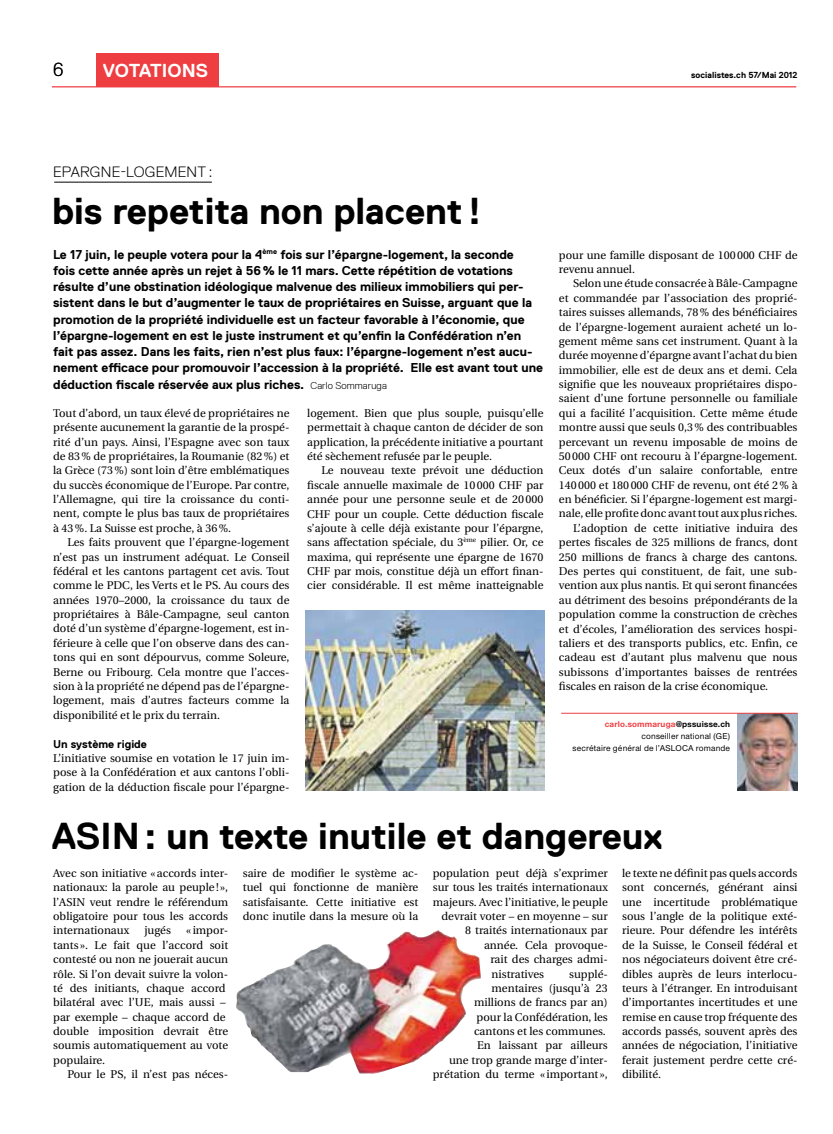
<style>
.page{position:relative;width:833px;height:1134px;background:#fff}
.page>*{position:absolute;margin:0;border:0;box-sizing:border-box;transform-origin:0 0}
.t1{font:700 37.5px "Replica";color:#000}
.t2{font:700 18.75px "Replica";letter-spacing:-.005em;color:#fff}
.t3{font:300 18.75px "Replica";color:#000}
.t4{font:300 15px "Replica";letter-spacing:.015em;color:#000}
.t5{font:700 12.75px/16.2px "Replica";color:#000}
.t6{font:11.25px/14.4px "Utopia";color:#000;text-align:justify}
.t7{font:700 11.25px "Replica";color:#000}
.t8{font:500 8.75px/11.9px "Nimbus San Nov";letter-spacing:.02em;color:#000;text-align:right}
.t9{font:700 8.75px "Replica";color:#000}
.s1{font-weight:300;font-size:10px}
.s2{font-weight:700;color:#ef3e42}
.s3{font-weight:700}
</style>
<div class="page">
<div style="left:96px;top:53px;width:122px;height:34px;background:#ef3e42"></div>
<hr style="left:52px;top:86px;width:744px;height:1px;background:#ef3e42">
<img style="left:737px;top:714px;width:60px;height:77px">
<hr style="left:561px;top:713px;width:236px;height:1px;background:#ef3e42">
<hr style="left:54px;top:182px;width:158px;height:1px;background:#000">
<img style="left:306px;top:611px;width:238px;height:180px">
<img style="left:236px;top:930px;width:245px;height:144px">
<h2 class="t3" style="left:53px;top:59px;width:12px">6</h2>
<h2 class="t2" style="left:103px;top:60px;width:104px">votations</h2>
<p class="t9" style="left:691px;top:70px;width:108px">socialistes.ch 57/Mai 2012</p>
<h3 class="t4" style="left:53px;top:163px;width:161px">Epargne-logement :</h3>
<h1 class="t1" style="left:52px;top:190px;width:431px">bis repetita non placent !</h1>
<p class="t5" style="left:53px;top:246px;width:491px">Le 17 juin, le peuple votera pour la 4<sup>ème</sup> fois sur l’épargne-logement, la seconde<br>fois cette année après un rejet à 56% le 11 mars. Cette répétition de votations résulte d’une obstination idéologique malvenue des milieux immobiliers qui per&shy;sistent dans le but d’augmenter le taux de propriétaires en Suisse, arguant que la promotion de la propriété individuelle est un facteur favorable à l’économie, que l’épargne-logement en est le juste instrument et qu’enfin la Confédération n’en fait pas assez. Dans les faits, rien n’est plus faux: l’épargne-logement n’est aucu&shy;nement efficace pour promouvoir l’accession à la propriété. Elle est avant tout une déduction fiscale réservée aux plus riches. <span class="s1">Carlo Sommaruga</span></p>
<p class="t6" style="left:559px;top:248px;width:240px">pour une famille disposant de 100000 CHF de revenu annuel.</p>
<p class="t6" style="left:573px;top:277px;width:226px">Selon une étude consacrée à Bâle-Campagne</p>
<p class="t6" style="left:559px;top:291px;width:240px">et commandée par l’association des proprié-</p>
<p class="t6" style="left:559px;top:305px;width:240px">taires suisses allemands, 78% des bénéficiaires</p>
<p class="t6" style="left:559px;top:320px;width:240px">de l’épargne-logement auraient acheté un lo-</p>
<p class="t6" style="left:559px;top:334px;width:240px">gement même sans cet instrument. Quant à la</p>
<p class="t6" style="left:559px;top:348px;width:240px">durée moyenne d’épargne avant l’achat du bien</p>
<p class="t6" style="left:559px;top:363px;width:240px">immobilier, elle est de deux ans et demi. Cela</p>
<p class="t6" style="left:559px;top:377px;width:240px">signifie que les nouveaux propriétaires dispo-</p>
<p class="t6" style="left:559px;top:392px;width:240px">saient d’une fortune personnelle ou familiale</p>
<p class="t6" style="left:559px;top:406px;width:240px">qui a facilité l’acquisition. Cette même étude</p>
<p class="t6" style="left:559px;top:420px;width:240px">montre aussi que seuls 0,3% des contribuables</p>
<p class="t6" style="left:559px;top:435px;width:240px">percevant un revenu imposable de moins de</p>
<p class="t6" style="left:559px;top:449px;width:240px">50000 CHF ont recouru à l’épargne-logement.</p>
<p class="t6" style="left:559px;top:464px;width:240px">Ceux dotés d’un salaire confortable, entre</p>
<p class="t6" style="left:559px;top:478px;width:240px">140000 et 180000 CHF de revenu, ont été 2% à</p>
<p class="t6" style="left:559px;top:492px;width:240px">en bénéficier. Si l’épargne-logement est margi-</p>
<p class="t6" style="left:559px;top:507px;width:240px">nale, elle profite donc avant tout aux plus riches.</p>
<p class="t6" style="left:573px;top:521px;width:226px">L’adoption de cette initiative induira des</p>
<p class="t6" style="left:559px;top:535px;width:240px">pertes fiscales de 325 millions de francs, dont</p>
<p class="t6" style="left:559px;top:550px;width:240px">250 millions de francs à charge des cantons.</p>
<p class="t6" style="left:559px;top:564px;width:240px">Des pertes qui constituent, de fait, une sub-</p>
<p class="t6" style="left:559px;top:579px;width:240px">vention aux plus nantis. Et qui seront financées</p>
<p class="t6" style="left:559px;top:593px;width:240px">au détriment des besoins prépondérants de la</p>
<p class="t6" style="left:559px;top:607px;width:240px">population comme la construction de crèches</p>
<p class="t6" style="left:559px;top:622px;width:240px">et d’écoles, l’amélioration des services hospi-</p>
<p class="t6" style="left:559px;top:636px;width:240px">taliers et des transports publics, etc. Enfin, ce</p>
<p class="t6" style="left:559px;top:650px;width:240px">cadeau est d’autant plus malvenu que nous</p>
<p class="t6" style="left:559px;top:665px;width:240px">subissons d’importantes baisses de rentrées</p>
<p class="t6" style="left:559px;top:679px;width:211px">fiscales en raison de la crise économique.</p>
<p class="t6" style="left:53px;top:406px;width:238px">Tout d’abord, un taux élevé de propriétaires ne présente aucunement la garantie de la prospé&shy;rité d’un pays. Ainsi, l’Espagne avec son taux de 83% de propriétaires, la Roumanie (82%) et la Grèce (73%) sont loin d’être emblématiques du succès économique de l’Europe. Par contre, l’Allemagne, qui tire la croissance du conti&shy;nent, compte le plus bas taux de propriétaires à 43%. La Suisse est proche, à 36%.</p>
<p class="t6" style="left:53px;top:535px;width:238px;text-indent:14px">Les faits prouvent que l’épargne-logement n’est pas un instrument adéquat. Le Conseil fédéral et les cantons partagent cet avis. Tout comme le PDC, les Verts et le PS. Au cours des années 1970–2000, la croissance du taux de propriétaires à Bâle-Campagne, seul canton doté d’un système d’épargne-logement, est in&shy;férieure à celle que l’on observe dans des can&shy;tons qui en sont dépourvus, comme Soleure, Berne ou Fribourg. Cela montre que l’acces&shy;sion à la propriété ne dépend pas de l’épargne&shy;logement, mais d’autres facteurs comme la disponibilité et le prix du terrain.</p>
<p class="t7" style="left:53px;top:737px;width:95px">U n système rigide</p>
<p class="t6" style="left:53px;top:751px;width:238px">L’initiative soumise en votation le 17 juin im&shy;pose à la Confédération et aux cantons l’obli&shy;gation de la déduction fiscale pour l’épargne-</p>
<p class="t6" style="left:307px;top:406px;width:238px">logement. Bien que plus souple, puisqu’elle permettait à chaque canton de décider de son application, la précédente initiative a pourtant été sèchement refusée par le peuple.</p>
<p class="t6" style="left:307px;top:464px;width:238px;text-indent:14px">Le nouveau texte prévoit une déduction fiscale annuelle maximale de 10000 CHF par année pour une personne seule et de 20000<br>CHF pour un couple. Cette déduction fiscale s’ajoute à celle déjà existante pour l’épargne, sans affectation spéciale, du 3<sup>ème</sup> pilier. Or, ce maxima, qui représente une épargne de 1670<br>CHF par mois, constitue déjà un effort finan&shy;cier considérable. Il est même inatteignable</p>
<p class="t8" style="left:572px;top:718px;width:159px"><span class="s2">carlo.sommaruga</span><span class="s3">@pssuisse.ch </span>conseiller national (GE)<br>secrétaire général de l’ASLOCA romande</p>
<h1 class="t1" style="left:52px;top:815px;width:612px">ASIN : un texte inutile et dangereux</h1>
<p class="t6" style="left:53px;top:866px;width:177px">Avec son initiative «accords inter&shy;nationaux: la parole au peuple! », l’ASIN veut rendre le référendum obligatoire pour tous les accords internationaux</p>
<p class="t6" style="left:243px;top:866px;width:177px">saire de modifier le système ac&shy;tuel qui fonctionne de manière satisfaisante. Cette initiative est donc inutile dans la mesure où la</p>
<p class="t6" style="left:433px;top:866px;width:176px">population peut déjà s’exprimer</p>
<p class="t6" style="left:622px;top:866px;width:177px">le texte ne définit pas quels accords sont concernés, générant ainsi une incertitude problématique sous l’angle de la politique exté&shy;rieure. Pour défendre les intérêts de la Suisse, le Conseil fédéral et nos négociateurs doivent être cré&shy;dibles auprès de leurs interlocu&shy;teurs à l’étranger. En introduisant d’importantes incertitudes et une remise en cause trop fréquente des accords passés, souvent après des années de négociation, l’initiative ferait justement perdre cette cré&shy;dibilité.</p>
<p class="t6" style="left:433px;top:880px;width:176px">sur tous les traités internationaux</p>
<p class="t6" style="left:433px;top:895px;width:176px">majeurs. Avec l’initiative, le peuple</p>
<p class="t6" style="left:441px;top:909px;width:168px">devrait voter – en moyenne – sur</p>
<p class="t6" style="left:465px;top:923px;width:144px">8 traités internationaux par</p>
<p class="t6" style="left:484px;top:938px;width:125px">année. Cela provoque-</p>
<p class="t6" style="left:490px;top:952px;width:119px">rait des charges admi-</p>
<p class="t6" style="left:491px;top:967px;width:54px">nistratives</p>
<p class="t6" style="left:144px;top:923px;width:28px">jugés</p>
<p class="t6" style="left:53px;top:923px;width:177px;text-align:left;text-indent:133px">« impor&shy;tants ». Le fait que l’accord soit contesté ou non ne jouerait aucun rôle. Si l’on devait suivre la volon&shy;té des initiants, chaque accord bilatéral avec l’UE, mais aussi – par exemple – chaque accord de double imposition devrait être soumis automatiquement au vote populaire.</p>
<p class="t6" style="left:67px;top:1067px;width:162px">Pour le PS, il n’est pas néces-</p>
<p class="t6" style="left:433px;top:967px;width:177px;text-align:right">supplé-<br>mentaires (jusqu’à 23<br>millions de francs par an)<br>pour la Confédération, les<br>cantons et les communes.<br>En laissant par ailleurs<br>une trop grande marge d’inter&shy;prétation du terme « important »,</p>
</div>
